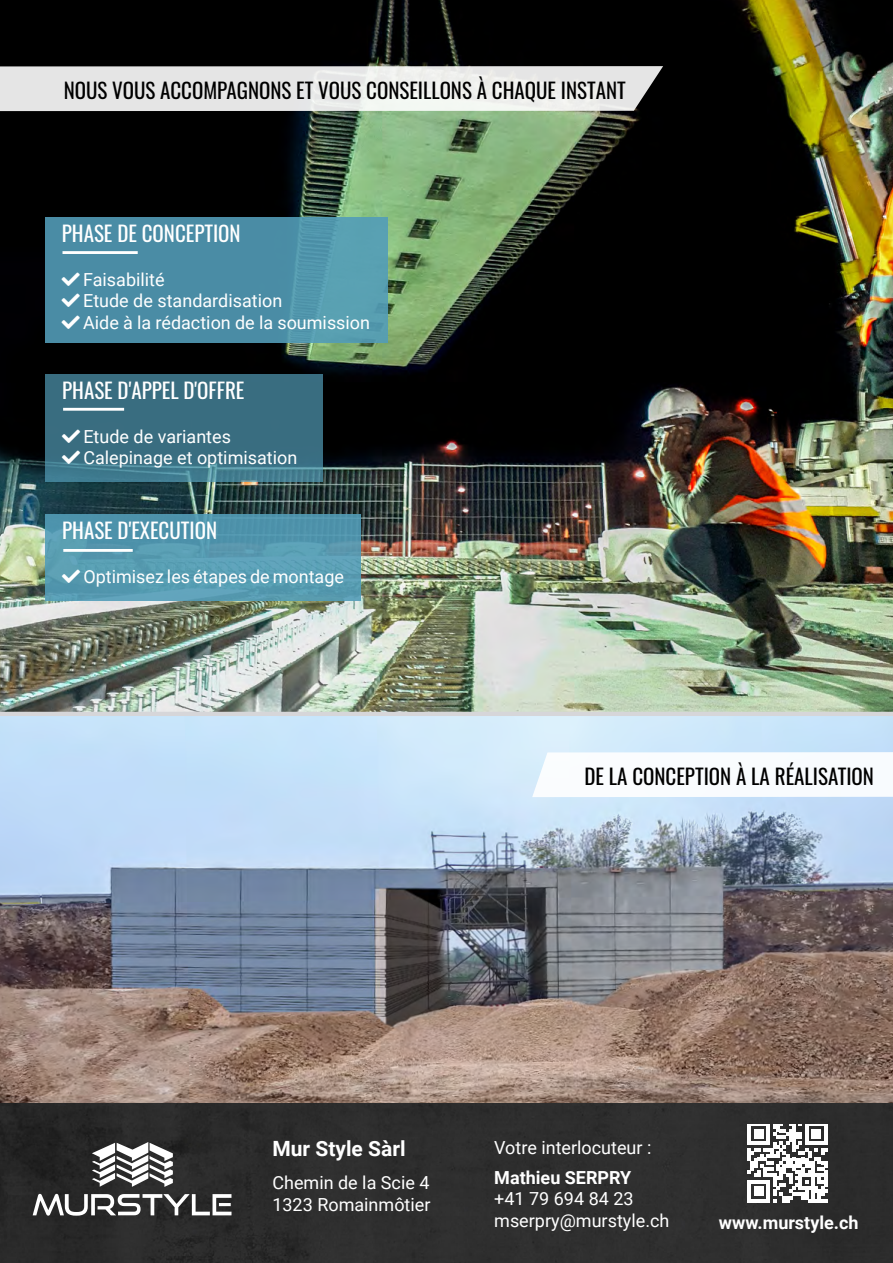
<style>
.page{position:relative;width:893px;height:1263px;background:#fff}
.page>*{position:absolute;margin:0;border:0;box-sizing:border-box;transform-origin:0 0}
.t1{font:21px "Oswald";color:#000}
.t2{font:21px "Oswald";color:#fff}
.t3{font:700 21px "Roboto";color:#fff}
.t4{font:18px/21.6px "Roboto";color:#fff}
.t5{font:700 18px "Roboto";color:#fff}
</style>
<div class="page">
<div style="left:0;top:1103px;width:893px;height:160px;background:#2d2d2d"></div>
<svg style="left:92px;top:1142px;width:81px;height:45px"></svg>
<svg style="left:33px;top:1194px;width:199px;height:22px"></svg>
<svg style="left:748px;top:1124px;width:79px;height:78px"></svg>
<img style="left:0;top:0;width:893px;height:712px">
<svg style="left:0;top:66px;width:663px;height:45px;background:#e1e2e1"></svg>
<svg style="left:45px;top:374px;width:278px;height:108px;background:#3b7083"></svg>
<hr style="left:63px;top:408px;width:61px;height:3px;background:#fff">
<div style="left:45px;top:514px;width:316px;height:87px;background:linear-gradient(to right,#559ab0,#579ab1)"></div>
<hr style="left:63px;top:549px;width:70px;height:3px;background:#fff">
<div style="left:45px;top:217px;width:342px;height:126px;background:linear-gradient(to right,#4686a1,#559baf)"></div>
<hr style="left:63px;top:251px;width:75px;height:3px;background:#fff">
<img style="left:0;top:716px;width:893px;height:387px">
<hr style="left:0;top:712px;width:893px;height:4px;background:#d6d6d9">
<svg style="left:532px;top:752px;width:361px;height:45px"></svg>
<svg style="left:62px;top:429px;width:18px;height:14px"></svg>
<svg style="left:62px;top:451px;width:18px;height:13px"></svg>
<svg style="left:62px;top:569px;width:18px;height:14px"></svg>
<svg style="left:62px;top:272px;width:18px;height:14px"></svg>
<svg style="left:62px;top:294px;width:18px;height:13px"></svg>
<svg style="left:62px;top:315px;width:18px;height:14px"></svg>
<p class="t1" style="left:64px;top:71px;width:564px">NOUS VOUS ACCOMPAGNONS ET VOUS CONSEILLONS À CHAQUE INSTANT</p>
<p class="t2" style="left:62px;top:215px;width:180px">PHASE DE CONCEPTION</p>
<p class="t4" style="left:83px;top:268px;width:289px">Faisabilité<br>Etude de standardisation<br>Aide à la rédaction de la soumission</p>
<p class="t2" style="left:62px;top:372px;width:184px">PHASE D'APPEL D'OFFRE</p>
<p class="t4" style="left:83px;top:425px;width:215px">Etude de variantes<br>Calepinage et optimisation</p>
<p class="t2" style="left:62px;top:512px;width:156px">PHASE D'EXECUTION</p>
<p class="t4" style="left:83px;top:565px;width:262px">Optimisez les étapes de montage</p>
<p class="t1" style="left:584px;top:757px;width:291px">DE LA CONCEPTION À LA RÉALISATION</p>
<p class="t3" style="left:272px;top:1134px;width:135px">Mur Style Sàrl</p>
<p class="t4" style="left:272px;top:1171px;width:160px">Chemin de la Scie 4<br>1323 Romainmôtier</p>
<p class="t4" style="left:494px;top:1136px;width:159px">Votre interlocuteur :</p>
<p class="t5" style="left:494px;top:1165px;width:139px">Mathieu SERPRY</p>
<p class="t4" style="left:494px;top:1187px;width:177px">+41 79 694 84 23 mserpry@murstyle.ch</p>
<p class="t5" style="left:719px;top:1210px;width:141px">www.murstyle.ch</p>
</div>
